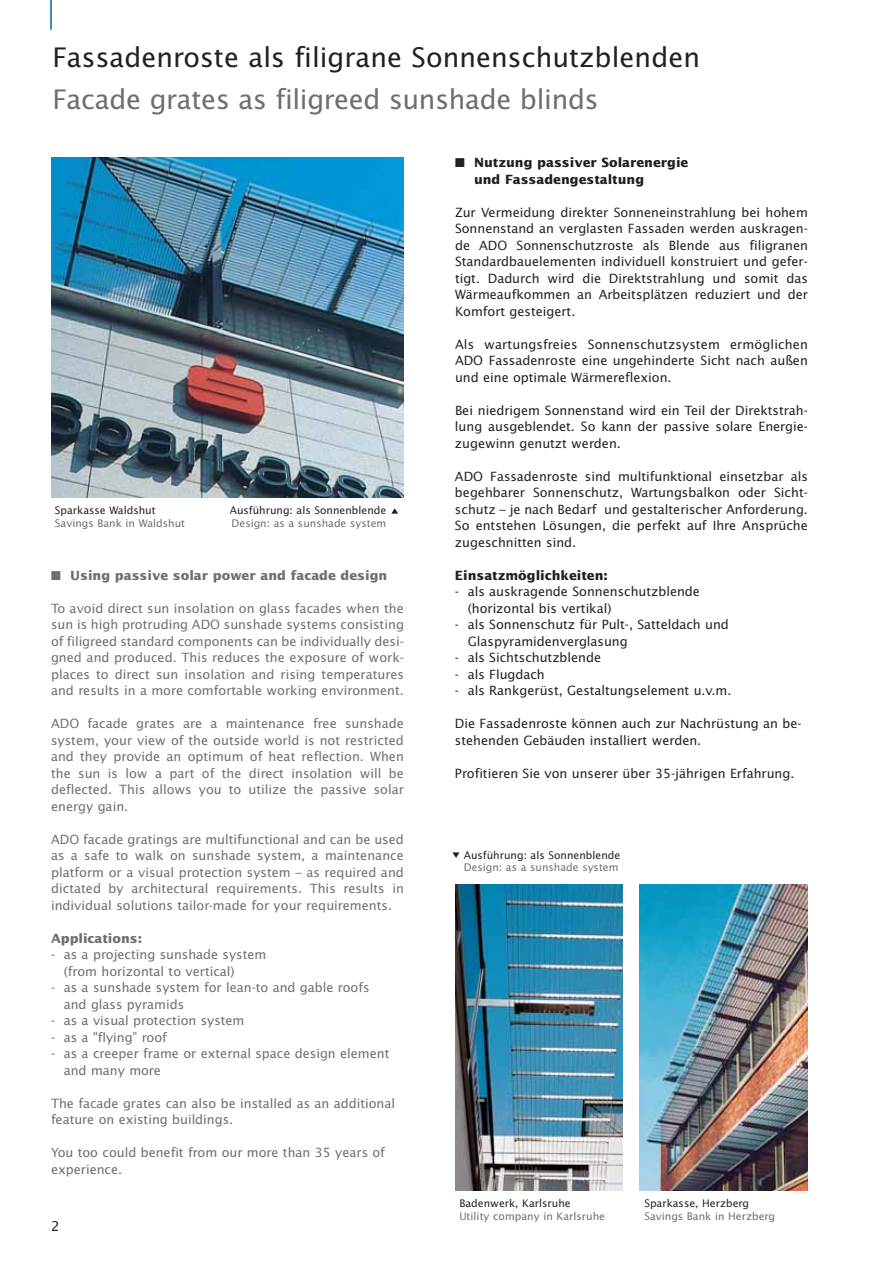
<style>
.page{position:relative;width:893px;height:1263px;background:#fff}
.page>*{position:absolute;margin:0;border:0;box-sizing:border-box;transform-origin:0 0}
.t1{font:27px "Lucida Sans";color:#231f20}
.t2{font:27px "Lucida Sans";letter-spacing:-.015em;color:#6c6e70}
.t3{font:13.5px "Lucida Sans";color:#231f20}
.t4{font:12.75px/16.5px "Lucida Sans";letter-spacing:-.005em;color:#6c6e70}
.t5{font:12.75px/16.5px "Lucida Sans";letter-spacing:-.005em;color:#231f20;text-align:justify}
.t6{font:700 12.75px/16.5px "Lucida Sans";letter-spacing:-.005em;color:#231f20}
.t7{font:700 12.75px "Lucida Sans";letter-spacing:-.005em;color:#6c6e70}
.t8{font:10.5px "Lucida Sans";color:#6c6e70}
.t9{font:10.5px "Lucida Sans";color:#231f20}
</style>
<div class="page">
<img style="left:50px;top:0;width:758px;height:1191px">
<h1 class="t1" style="left:53px;top:46px;width:649px">Fassadenroste als filigrane Sonnenschutzblenden</h1>
<h1 class="t2" style="left:53px;top:88px;width:548px">Facade grates as filigreed sunshade blinds</h1>
<p class="t9" style="left:55px;top:506px;width:102px">Sparkasse Waldshut</p>
<p class="t8" style="left:55px;top:519px;width:132px">Savings Bank in Waldshut</p>
<p class="t9" style="left:230px;top:506px;width:158px">Ausführung: als Sonnenblende</p>
<p class="t8" style="left:232px;top:519px;width:156px">Design: as a sunshade system</p>
<p class="t7" style="left:51px;top:570px;width:338px">■ Using passive solar power and facade design</p>
<p class="t4" style="left:51px;top:601px;width:354px;text-align:justify">To avoid direct sun insolation on glass facades when the sun is high protruding ADO sunshade systems consisting of filigreed standard components can be individually desi&shy;gned and produced. This reduces the exposure of work&shy;places to direct sun insolation and rising temperatures and results in a more comfortable working environment.</p>
<p class="t4" style="left:51px;top:716px;width:354px;text-align:justify">ADO facade grates are a maintenance free sunshade system, your view of the outside world is not restricted and they provide an optimum of heat reflection. When the sun is low a part of the direct insolation will be deflected. This allows you to utilize the passive solar energy gain.</p>
<p class="t4" style="left:51px;top:832px;width:354px;text-align:justify">ADO facade gratings are multifunctional and can be used as a safe to walk on sunshade system, a maintenance platform or a visual protection system – as required and dictated by architectural requirements. This results in individual solutions tailor-made for your requirements.</p>
<p class="t7" style="left:51px;top:933px;width:93px">Applications:</p>
<p class="t4" style="left:64px;top:947px;width:204px;text-indent:-13px">- as a projecting sunshade system (from horizontal to vertical)</p>
<p class="t4" style="left:64px;top:980px;width:307px;text-indent:-13px">- as a sunshade system for lean-to and gable roofs and glass pyramids</p>
<p class="t4" style="left:51px;top:1013px;width:195px">- as a visual protection system</p>
<p class="t4" style="left:51px;top:1030px;width:117px">- as a "flying” roof</p>
<p class="t4" style="left:64px;top:1046px;width:327px;text-indent:-13px">- as a creeper frame or external space design element and many more</p>
<p class="t4" style="left:51px;top:1096px;width:346px">The facade grates can also be installed as an additional feature on existing buildings.</p>
<p class="t4" style="left:51px;top:1145px;width:335px">You too could benefit from our more than 35 years of experience.</p>
<p class="t3" style="left:51px;top:1220px;width:10px">2</p>
<p class="t6" style="left:474px;top:155px;width:216px;text-indent:-19px">■ Nutzung passiver Solarenergie und Fassadengestaltung</p>
<p class="t5" style="left:455px;top:205px;width:354px">Zur Vermeidung direkter Sonneneinstrahl ung bei hohem Sonnen stand an verglasten Fassaden werden auskragen&shy;de ADO Sonnenschutzroste als Blende aus filigranen Stand ard bauelementen indivi duell konstruiert und gefer&shy;tigt. Dadurch wird die Direktstrahlung und somit das Wärme auf kommen an Arbeitsplätzen reduziert und der Komfort gesteigert.</p>
<p class="t5" style="left:455px;top:337px;width:354px">Als wartungsfreies Sonnenschutzsystem ermöglichen ADO Fassadenroste eine ungehinderte Sicht nach außen und eine optimale Wärmereflexion.</p>
<p class="t5" style="left:455px;top:403px;width:354px">Bei niedrigem Sonnenstand wird ein Teil der Direkt strah - lung ausgeblendet. So kann der passive solare Energie - zugewinn genutzt werden.</p>
<p class="t5" style="left:455px;top:469px;width:354px">ADO Fassadenroste sind multifunktional einsetzbar als begehbarer Sonnenschutz, Wartungsbalkon oder Sicht - schutz – je nach Bedarf und gestalterischer Anforderung.<br>So entstehen Lösungen, die perfekt auf Ihre Ansprüche zugeschnitten sind.</p>
<p class="t6" style="left:455px;top:568px;width:154px">Einsatzmöglichkeiten:</p>
<p class="t5" style="left:468px;top:584px;width:234px;text-indent:-13px">- als auskragende Sonnenschutzblende (horizontal bis vertikal)</p>
<p class="t5" style="left:468px;top:617px;width:263px;text-indent:-13px">- als Sonnenschutz für Pult-, Satteldach und<br>Glaspyramidenverglasung</p>
<p class="t5" style="left:455px;top:650px;width:148px">- als Sichtschutzblende</p>
<p class="t5" style="left:455px;top:667px;width:91px">- als Flugdach</p>
<p class="t5" style="left:455px;top:683px;width:278px">- als Rankgerüst, Gestaltungselement u.v.m.</p>
<p class="t5" style="left:455px;top:716px;width:348px">Die Fassadenroste können auch zur Nachrüstung an be - ste henden Gebäuden installiert werden.</p>
<p class="t5" style="left:455px;top:766px;width:341px">Profitieren Sie von unserer über 35-jährigen Erfahrung.</p>
<p class="t9" style="left:464px;top:850px;width:158px">Ausführung: als Sonnenblende</p>
<p class="t8" style="left:464px;top:863px;width:156px">Design: as a sunshade system</p>
<p class="t9" style="left:459px;top:1199px;width:113px">Badenwerk, Karlsruhe</p>
<p class="t8" style="left:459px;top:1212px;width:147px">Utility company in Karlsruhe</p>
<p class="t9" style="left:644px;top:1199px;width:106px">Sparkasse, Herzberg</p>
<p class="t8" style="left:644px;top:1212px;width:132px">Savings Bank in Herzberg</p>
</div>
